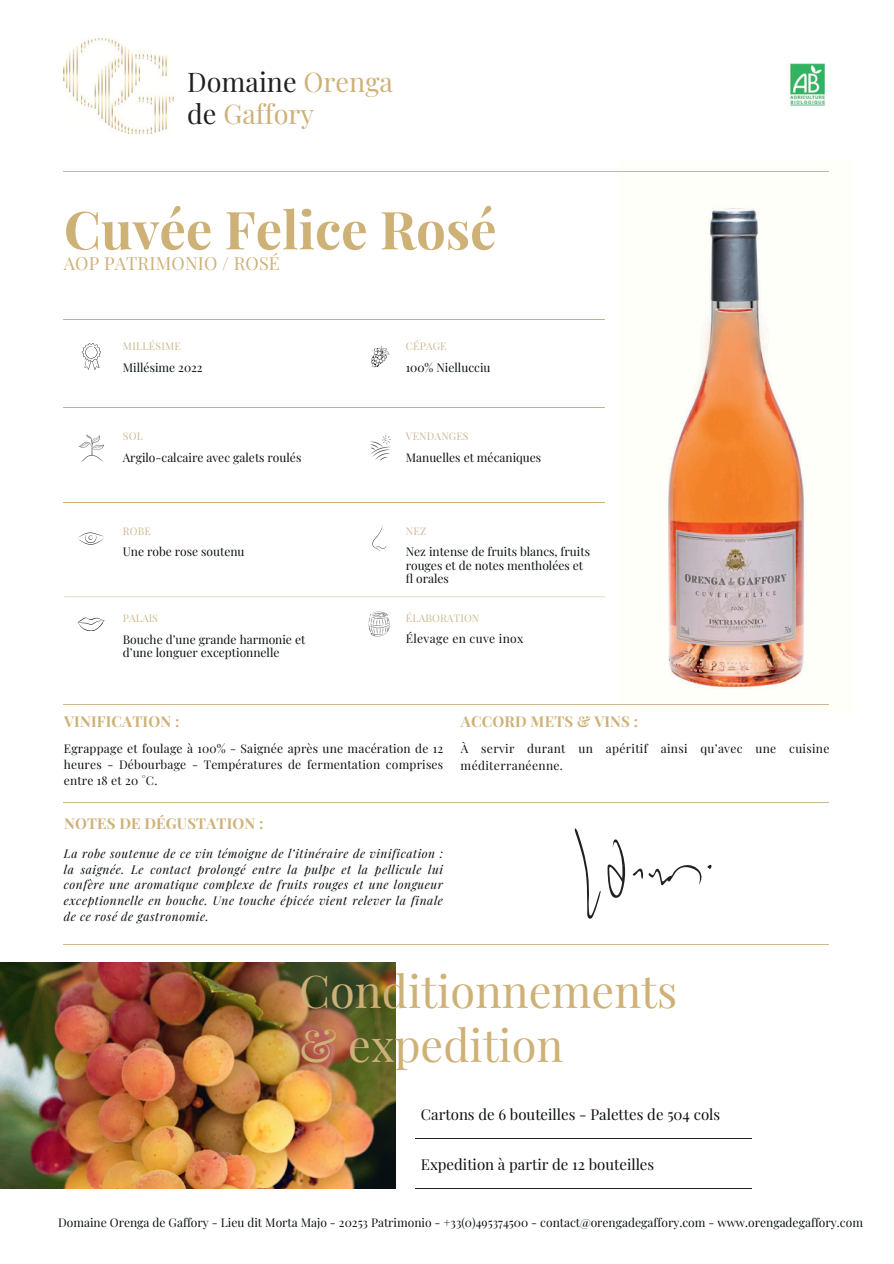
<style>
.page{position:relative;width:894px;height:1264px;background:#fff}
.page>*{position:absolute;margin:0;border:0;box-sizing:border-box;transform-origin:0 0}
.t1{font:700 52.5px "Playfair Display";color:#ceb177}
.t2{font:45px/54px "Playfair Display";color:#ceb177}
.t3{font:27px/31.5px "Playfair Display";color:#ceb177}
.t4{font:18px "Playfair Display";letter-spacing:.01em;color:#ceb177}
.t5{font:15px "Playfair Display";color:#090f10}
.t6{font:700 15px "Playfair Display";letter-spacing:.01em;color:#cfb279}
.t7{font:12px/13.5px "Playfair Display";color:#090f10}
.t8{font:italic 12px/15.8px "Playfair Display";letter-spacing:.045em;color:#090f10;text-align:justify}
.t9{font:12px/16.5px "Playfair Display";letter-spacing:.03em;color:#090f10}
.t10{font:12px "Playfair Display";letter-spacing:.025em;color:#090f10}
.t11{font:10.5px "Playfair Display";letter-spacing:.015em;color:#ceb892}
.s1{color:#231f20}
</style>
<div class="page">
<img style="left:0;top:962px;width:395px;height:226px">
<hr style="left:64px;top:944px;width:764px;height:1px;background:#ceb892">
<img style="left:64px;top:38px;width:109px;height:96px">
<img style="left:788px;top:63px;width:38px;height:43px">
<hr style="left:415px;top:1138px;width:336px;height:1px;background:#231f20">
<hr style="left:415px;top:1188px;width:336px;height:1px;background:#231f20">
<img style="left:668px;top:171px;width:161px;height:534px">
<svg style="left:82px;top:343px;width:19px;height:27px"></svg>
<svg style="left:78px;top:532px;width:27px;height:12px"></svg>
<img style="left:78px;top:434px;width:26px;height:28px">
<svg style="left:372px;top:525px;width:14px;height:27px"></svg>
<img style="left:371px;top:345px;width:19px;height:23px">
<img style="left:370px;top:435px;width:21px;height:26px">
<hr style="left:64px;top:320px;width:541px;height:1px;background:#ceb177">
<hr style="left:64px;top:408px;width:541px;height:1px;background:#ceb177">
<hr style="left:64px;top:502px;width:541px;height:1px;background:#ceb177">
<img style="left:64px;top:596px;width:541px;height:41px">
<hr style="left:64px;top:171px;width:764px;height:1px;background:#ceb892">
<hr style="left:64px;top:704px;width:764px;height:1px;background:#ceb892">
<hr style="left:64px;top:802px;width:764px;height:1px;background:#ceb892">
<svg style="left:607px;top:839px;width:18px;height:58px"></svg>
<svg style="left:574px;top:828px;width:26px;height:90px"></svg>
<svg style="left:632px;top:865px;width:69px;height:20px"></svg>
<svg style="left:707px;top:865px;width:4px;height:4px"></svg>
<h3 class="t3" style="left:187px;top:65px;width:207px"><span class="s1">Domaine</span> Orenga <span class="s1">de</span> Gaffory</h3>
<h1 class="t1" style="left:64px;top:193px;width:434px">Cuvée Felice Rosé</h1>
<h3 class="t4" style="left:64px;top:250px;width:217px">AOP PATRIMONIO / ROSÉ</h3>
<p class="t11" style="left:123px;top:338px;width:59px">MILLÉSIME</p>
<p class="t11" style="left:406px;top:338px;width:42px">CÉPAGE</p>
<p class="t7" style="left:123px;top:360px;width:81px">Millésime 2022</p>
<p class="t7" style="left:405px;top:360px;width:86px">100% Niellucciu</p>
<p class="t11" style="left:123px;top:428px;width:21px">SOL</p>
<p class="t11" style="left:406px;top:428px;width:64px">VENDANGES</p>
<p class="t7" style="left:123px;top:450px;width:180px">Argilo-calcaire avec galets roulés</p>
<p class="t7" style="left:405px;top:450px;width:137px">Manuelles et mécaniques</p>
<p class="t11" style="left:123px;top:523px;width:29px">ROBE</p>
<p class="t11" style="left:406px;top:523px;width:22px">NEZ</p>
<p class="t7" style="left:123px;top:544px;width:123px">Une robe rose soutenu</p>
<p class="t7" style="left:405px;top:544px;width:186px">Nez intense de fruits blancs, fruits rouges et de notes mentholées et fl orales</p>
<p class="t11" style="left:123px;top:610px;width:36px">PALAIS</p>
<p class="t11" style="left:406px;top:610px;width:75px">ÉLABORATION</p>
<p class="t7" style="left:123px;top:632px;width:184px">Bouche d’une grande harmonie et d’une longuer exceptionnelle</p>
<p class="t10" style="left:405px;top:630px;width:119px">Élevage en cuve inox</p>
<p class="t6" style="left:64px;top:710px;width:117px">VINIFICATION :</p>
<p class="t6" style="left:461px;top:710px;width:179px">ACCORD METS &amp; VINS :</p>
<p class="t7" style="left:64px;top:740px;width:381px;line-height:15.8px;text-align:justify">Egrappage et foulage à 100% - Saignée après une macération de 12 heures - Débourbage - Températures de fermentation comprises entre 18 et 20 °C.</p>
<p class="t6" style="left:64px;top:812px;width:201px">NOTES DE DÉGUSTATION :</p>
<p class="t8" style="left:64px;top:844px;width:380px">La robe soutenue de ce vin témoigne de l’itinéraire de vinification : la saignée. Le contact prolongé entre la pulpe et la pellicule lui confère une aromatique complexe de fruits rouges et une longueur exceptionnelle en bouche. Une touche épicée vient relever la finale de ce rosé de gastronomie.</p>
<p class="t9" style="left:460px;top:740px;width:106px">À servir durant méditerranéenne.</p>
<p class="t9" style="left:578px;top:739px;width:252px">un apéritif ainsi qu’avec une cuisine</p>
<h2 class="t2" style="left:299px;top:962px;width:379px">Conditionnements &amp; expedition</h2>
<p class="t5" style="left:421px;top:1103px;width:300px">Cartons de 6 bouteilles - Palettes de 504 cols</p>
<p class="t5" style="left:421px;top:1154px;width:235px">Expedition à partir de 12 bouteilles</p>
<p class="t7" style="left:58px;top:1215px;width:806px">Domaine Orenga de Gaffory - Lieu dit Morta Majo - 20253 Patrimonio - +33(0)495374500 - contact@orengadegaffory.com - www.orengadegaffory.com</p>
</div>
